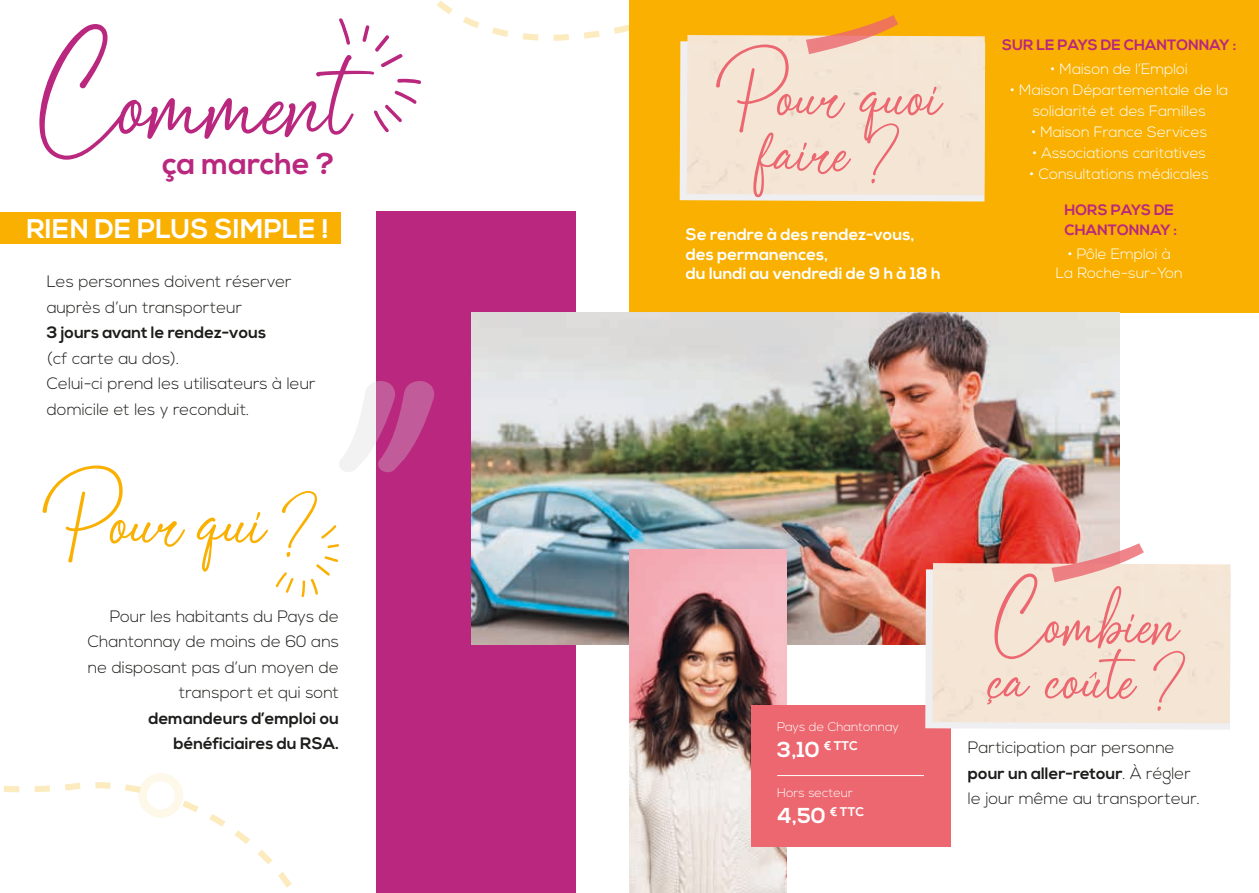
<style>
.page{position:relative;width:1259px;height:893px;background:#fff}
.page>*{position:absolute;margin:0;border:0;box-sizing:border-box;transform-origin:0 0}
.t1{font:88.5px "Sagetarius";color:#b9277e}
.t2{font:61.5px "Sagetarius";color:#f9b000}
.t3{font:55.8px/55.8px "Sagetarius";color:#ec676f;text-align:center}
.t4{font:700 30.3px "Nexa";color:#b9277e}
.t5{font:700 27px "Nexa";letter-spacing:.01em;color:#fff}
.t6{font:700 21.6px "Nexa";color:#fff}
.t7{font:300 16.5px/25.5px "Nexa";color:#1d1d1b}
.t8{font:700 16.5px/19.5px "Nexa";color:#fff}
.t9{font:700 16.5px/25.5px "Nexa";color:#1d1d1b;text-align:right}
.t10{font:300 15px/21px "Nexa";color:#fff;text-align:center}
.t11{font:700 15px/19.5px "Nexa";color:#b9277e}
.t12{font:300 12.6px "Nexa";color:#fff}
.s1{font-weight:700}
</style>
<div class="page">
<div style="left:629px;top:0;width:630px;height:313px;background:#f9b000"></div>
<svg style="left:679px;top:132px;width:306px;height:70px;background:#f0e4cb"></svg>
<div style="left:687px;top:35px;width:298px;height:160px;background:#f4e5d5"></div>
<svg style="left:806px;top:15px;width:92px;height:39px"></svg>
<svg style="left:4px;top:773px;width:288px;height:115px"></svg>
<div style="left:376px;top:212px;width:199px;height:681px;background:#b9277e"></div>
<div style="left:0;top:212px;width:340px;height:32px;background:#f9b000"></div>
<svg style="left:339px;top:18px;width:11px;height:27px"></svg>
<svg style="left:339px;top:381px;width:95px;height:91px"></svg>
<svg style="left:276px;top:572px;width:18px;height:21px"></svg>
<svg style="left:301px;top:556px;width:37px;height:42px"></svg>
<svg style="left:321px;top:525px;width:18px;height:23px"></svg>
<svg style="left:362px;top:0;width:414px;height:132px"></svg>
<img style="left:471px;top:313px;width:648px;height:332px">
<img style="left:629px;top:549px;width:158px;height:344px">
<div style="left:752px;top:705px;width:199px;height:141px;background:#ec676f"></div>
<hr style="left:777px;top:775px;width:147px;height:1px;background:#fff">
<svg style="left:925px;top:569px;width:305px;height:161px;fill:#efeef1"></svg>
<div style="left:932px;top:563px;width:298px;height:160px;background:#f4e5d5"></div>
<svg style="left:1051px;top:543px;width:93px;height:39px;background:#edaca8"></svg>
<h1 class="t1" style="left:40px;top:51px;width:313px">Comment</h1>
<h3 class="t4" style="left:162px;top:146px;width:174px">ça marche ?</h3>
<h3 class="t5" style="left:26px;top:213px;width:304px">RIEN DE PLUS SIMPLE !</h3>
<p class="t7" style="left:47px;top:269px;width:246px">Les personnes doivent réserver auprès d’un transporteur</p>
<p class="t9" style="left:47px;top:320px;width:221px">3 jours avant le rendez-vous</p>
<p class="t7" style="left:47px;top:346px;width:270px">(cf carte au dos).<br>Celui-ci prend les utilisateurs à leur domicile et les y reconduit.</p>
<h2 class="t2" style="left:43px;top:486px;width:276px">Pour qui ?</h2>
<p class="t7" style="left:88px;top:604px;width:253px;text-align:right">Pour les habitants du Pays de<br>Chantonnay de moins de 60 ans ne disposant pas d’un moyen de transport et qui sont</p>
<p class="t9" style="left:148px;top:706px;width:192px">demandeurs d’emploi ou bénéficiaires du RSA.</p>
<h3 class="t3" style="left:716px;top:68px;width:228px">Pour quoi faire ?</h3>
<p class="t11" style="left:1002px;top:35px;width:236px">SUR LE PAYS DE CHANTONNAY :</p>
<p class="t10" style="left:1050px;top:59px;width:139px">• Maison de l’Emploi</p>
<p class="t10" style="left:1010px;top:80px;width:220px">• Maison Départementale de la solidarité et des Familles</p>
<p class="t10" style="left:1031px;top:122px;width:177px">• Maison France Services</p>
<p class="t10" style="left:1032px;top:143px;width:175px">• Associations caritatives</p>
<p class="t10" style="left:1029px;top:164px;width:181px">• Consultations médicales</p>
<p class="t11" style="left:1064px;top:201px;width:114px">HORS PAYS DE<br>CHANTONNAY :</p>
<p class="t10" style="left:1055px;top:245px;width:128px;line-height:19.5px">• Pôle Emploi à<br>La Roche-sur-Yon</p>
<p class="t8" style="left:686px;top:225px;width:256px">Se rendre à des rendez-vous, des permanences,<br>du lundi au vendredi de 9 h à 18 h</p>
<p class="t12" style="left:777px;top:719px;width:123px">Pays de Chantonnay</p>
<h3 class="t6" style="left:777px;top:737px;width:82px">3,10 <sup>€</sup> <sup>TTC</sup></h3>
<p class="t12" style="left:777px;top:786px;width:77px">Hors secteur</p>
<h3 class="t6" style="left:777px;top:803px;width:88px">4,50 <sup>€</sup> <sup>TTC</sup></h3>
<h3 class="t3" style="left:989px;top:595px;width:198px;text-align:left">Combien ça coûte ?</h3>
<p class="t7" style="left:968px;top:736px;width:233px">Participation par personne <span class="s1">pour un aller-retour</span>. À régler le jour même au transporteur.</p>
</div>
